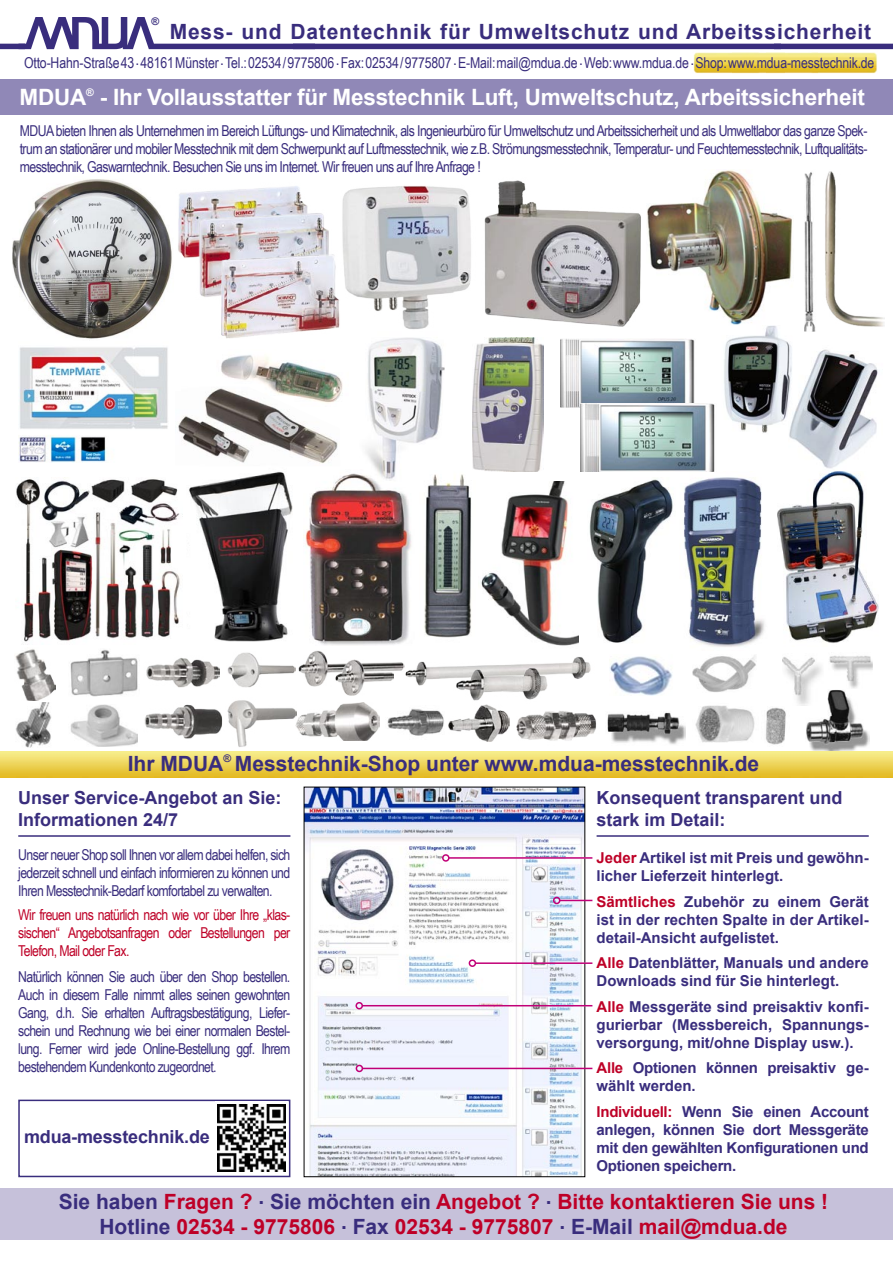
<style>
.page{position:relative;width:893px;height:1263px;background:#fff}
.page>*{position:absolute;margin:0;border:0;box-sizing:border-box;transform-origin:0 0}
.t1{font:700 22.5px "Arial";letter-spacing:-.01em;color:#fff}
.t2{font:700 21px/25.2px "Arial";color:#be0027;text-align:center}
.t3{font:700 21px "Arial";letter-spacing:.04em;color:#392d7d}
.t4{font:700 21px "Arial";color:#392d7d}
.t5{font:700 18px/21.6px "Arial";color:#392d7d}
.t6{font:15px/18px "Arial Narrow";letter-spacing:-.04em;color:#392d7d;text-align:justify}
.t7{font:700 15px/18px "Arial";color:#392d7d;text-align:justify}
.t8{font:15px "Arial Narrow";letter-spacing:-.01em;color:#392d7d}
.t9{font:15px/18px "Arial Narrow";letter-spacing:-.04em;color:#be0027;text-align:justify}
.t10{font:700 15px/18px "Arial";letter-spacing:-.02em;color:#392d7d}
.t11{font:700 10.5px "Arial";color:#392d7d}
.s1{color:#be0027}
.s2{color:#392d7d}
</style>
<div class="page">
<img style="left:178px;top:186px;width:125px;height:72px">
<img style="left:196px;top:203px;width:133px;height:94px">
<img style="left:218px;top:250px;width:122px;height:88px">
<img style="left:484px;top:180px;width:157px;height:147px">
<img style="left:342px;top:186px;width:129px;height:144px">
<img style="left:70px;top:704px;width:68px;height:42px">
<img style="left:146px;top:658px;width:73px;height:29px">
<img style="left:144px;top:704px;width:79px;height:35px">
<img style="left:298px;top:650px;width:105px;height:36px">
<img style="left:15px;top:702px;width:36px;height:46px">
<img style="left:15px;top:649px;width:40px;height:51px">
<img style="left:227px;top:652px;width:68px;height:35px">
<img style="left:227px;top:700px;width:69px;height:47px">
<img style="left:296px;top:702px;width:84px;height:38px">
<img style="left:449px;top:705px;width:61px;height:36px">
<img style="left:517px;top:711px;width:79px;height:30px">
<img style="left:403px;top:657px;width:188px;height:29px">
<img style="left:335px;top:659px;width:59px;height:36px">
<img style="left:453px;top:662px;width:98px;height:43px">
<img style="left:70px;top:649px;width:68px;height:48px">
<img style="left:387px;top:708px;width:57px;height:28px">
<img style="left:610px;top:656px;width:63px;height:39px">
<img style="left:607px;top:712px;width:78px;height:33px">
<img style="left:829px;top:655px;width:44px;height:33px">
<img style="left:695px;top:705px;width:60px;height:38px">
<img style="left:766px;top:707px;width:20px;height:38px">
<img style="left:692px;top:655px;width:64px;height:37px">
<img style="left:805px;top:690px;width:64px;height:61px">
<img style="left:782px;top:657px;width:41px;height:48px">
<img style="left:189px;top:472px;width:104px;height:170px">
<img style="left:303px;top:473px;width:109px;height:172px">
<img style="left:16px;top:477px;width:167px;height:168px">
<img style="left:473px;top:338px;width:70px;height:133px">
<img style="left:647px;top:170px;width:146px;height:155px">
<img style="left:18px;top:347px;width:150px;height:116px">
<img style="left:777px;top:471px;width:102px;height:172px">
<img style="left:684px;top:477px;width:81px;height:170px">
<img style="left:481px;top:482px;width:97px;height:164px">
<img style="left:589px;top:479px;width:84px;height:164px">
<img style="left:424px;top:470px;width:51px;height:168px">
<img style="left:221px;top:355px;width:122px;height:41px">
<img style="left:178px;top:387px;width:162px;height:76px">
<img style="left:355px;top:337px;width:92px;height:147px">
<img style="left:560px;top:339px;width:143px;height:68px">
<img style="left:580px;top:404px;width:135px;height:68px">
<img style="left:13px;top:179px;width:159px;height:160px">
<img style="left:804px;top:171px;width:80px;height:161px">
<img style="left:789px;top:349px;width:89px;height:120px">
<img style="left:724px;top:325px;width:71px;height:110px">
<div style="left:0;top:80px;width:893px;height:35px;background:#9088b7"></div>
<img style="left:818px;top:49px;width:72px;height:24px">
<img style="left:692px;top:49px;width:41px;height:25px">
<img style="left:733px;top:49px;width:33px;height:25px">
<img style="left:766px;top:49px;width:52px;height:25px">
<svg style="left:0;top:17px;width:893px;height:32px"></svg>
<div style="left:18px;top:1099px;width:272px;height:78px;border:2px solid #392d7d"></div>
<div style="left:0;top:1188px;width:893px;height:51px;background:#c6c1da"></div>
<img style="left:0;top:751px;width:893px;height:26px">
<svg style="left:215px;top:1101px;width:73px;height:73px"></svg>
<img style="left:218px;top:1104px;width:67px;height:67px">
<img style="left:306px;top:789px;width:277px;height:386px">
<hr style="left:449px;top:857px;width:143px;height:2px;background:#c10077">
<div style="left:442px;top:854px;width:8px;height:8px;border:2px solid #c10077;border-radius:50%"></div>
<hr style="left:560px;top:900px;width:32px;height:1px;background:#c10077">
<div style="left:553px;top:897px;width:7px;height:7px;border:2px solid #c10077;border-radius:50%"></div>
<hr style="left:475px;top:962px;width:117px;height:2px;background:#c10077">
<div style="left:469px;top:959px;width:7px;height:8px;border:2px solid #c10077;border-radius:50%"></div>
<hr style="left:362px;top:1005px;width:230px;height:1px;background:#c10077">
<div style="left:355px;top:1002px;width:8px;height:7px;border:2px solid #c10077;border-radius:50%"></div>
<hr style="left:362px;top:1068px;width:230px;height:1px;background:#c10077">
<div style="left:356px;top:1065px;width:7px;height:7px;border:2px solid #c10077;border-radius:50%"></div>
<hr style="left:18px;top:835px;width:272px;height:2px;background:#392d7d">
<hr style="left:597px;top:835px;width:272px;height:2px;background:#392d7d">
<p class="t11" style="left:151px;top:14px;width:9px">®</p>
<h2 class="t3" style="left:170px;top:17px;width:703px">Mess- und Datentechnik für Umweltschutz und Arbeitssicherheit</h2>
<p class="t8" style="left:24px;top:52px;width:852px">Otto-Hahn-Straße 43<sup>.</sup>48161 Münster<sup>.</sup>Tel.: 02534 / 9775806<sup>.</sup>Fax: 02534 / 9775807<sup>.</sup>E-Mail: mail@mdua.de<sup>.</sup>Web: www.mdua.de<sup>.</sup>Shop: www.mdua-messtechnik.de</p>
<h1 class="t1" style="left:20px;top:82px;width:847px">MDUA<sup>®</sup> - Ihr Vollausstatter für Messtechnik Luft, Umweltschutz, Arbeitssicherheit</h1>
<p class="t6" style="left:20px;top:122px;width:849px">MDUA bieten Ihnen als Unternehmen im Bereich Lüftungs- und Klimatechnik, als Ingenieurbüro für Umweltschutz und Arbeitssicherheit und als Umweltlabor das ganze Spek&shy;trum an stationärer und mobiler Messtechnik mit dem Schwerpunkt auf Luftmesstechnik, wie z.B. Strömungsmesstechnik, Temperatur- und Feuchtemesstechnik, Luftqualitäts&shy;messtechnik, Gaswarntechnik. Besuchen Sie uns im Internet. Wir freuen uns auf Ihre Anfrage !</p>
<h2 class="t4" style="left:128px;top:750px;width:633px">Ihr MDUA<sup>®</sup> Messtechnik-Shop unter www.mdua-messtechnik.de</h2>
<p class="t5" style="left:18px;top:787px;width:265px">Unser Service-Angebot an Sie:<br>Informationen 24/7</p>
<p class="t6" style="left:18px;top:845px;width:274px">Unser neuer Shop soll Ihnen vor allem dabei helfen, sich jederzeit schnell und einfach informieren zu können und Ihren Messtechnik-Bedarf komfortabel zu verwalten.</p>
<p class="t9" style="left:18px;top:905px;width:274px">Wir freuen uns natürlich nach wie vor über Ihre „klas&shy;sischen“ Angebotsanfragen oder Bestellungen per Telefon, Mail oder Fax.</p>
<p class="t6" style="left:18px;top:967px;width:274px">Natürlich können Sie auch über den Shop bestellen.<br>Auch in diesem Falle nimmt alles seinen gewohnten Gang, d.h. Sie erhalten Auftragsbestätigung, Liefer&shy;schein und Rechnung wie bei einer normalen Bestel&shy;lung. Ferner wird jede Online-Bestellung ggf. Ihrem bestehendem Kundenkonto zugeordnet.</p>
<p class="t5" style="left:24px;top:1126px;width:187px">mdua-messtechnik.de</p>
<p class="t5" style="left:597px;top:787px;width:248px">Konsequent transparent und stark im Detail:</p>
<p class="t7" style="left:597px;top:849px;width:274px"><span class="s1">Jeder</span> Artikel ist mit Preis und gewöhn&shy;licher Lieferzeit hinterlegt.</p>
<p class="t7" style="left:597px;top:893px;width:274px"><span class="s1">Sämtliches</span> Zubehör zu einem Gerät ist in der rechten Spalte in der Artikel&shy;detail-Ansicht aufgelistet.</p>
<p class="t7" style="left:597px;top:954px;width:274px"><span class="s1">Alle</span> Datenblätter, Manuals und andere<br>Downloads sind für Sie hinterlegt.</p>
<p class="t7" style="left:597px;top:998px;width:274px"><span class="s1">Alle</span> Messgeräte sind preisaktiv konfi&shy;gurierbar (Messbereich, Spannungs&shy;versorgung, mit/ohne Display usw.).</p>
<p class="t10" style="left:597px;top:1059px;width:274px"><span class="s1">Alle</span> Optionen können preisaktiv ge&shy;wählt werden.</p>
<p class="t7" style="left:597px;top:1103px;width:274px"><span class="s1">Individuell:</span> Wenn Sie einen Account anlegen, können Sie dort Messgeräte mit den gewählten Konfigurationen und Optionen speichern.</p>
<h2 class="t2" style="left:59px;top:1189px;width:771px"><span class="s2">Sie haben</span> Fragen ? <sup>.</sup> <span class="s2">Sie möchten ein</span> Angebot ? <sup>.</sup> Bitte kontaktieren Sie uns !<br><span class="s2">Hotline</span> 02534 - 9775806 <sup>.</sup> <span class="s2">Fax</span> 02534 - 9775807 <sup>.</sup> <span class="s2">E-Mail</span> mail@mdua.de</h2>
</div>
